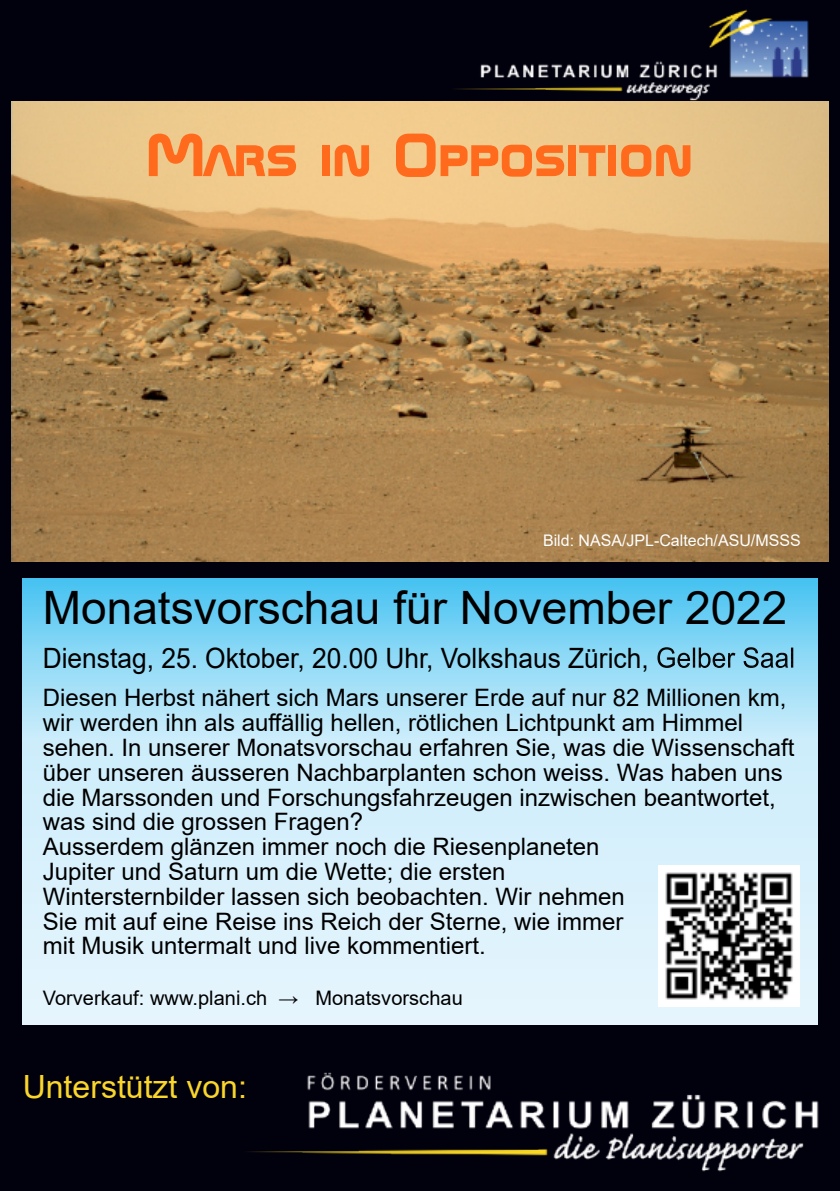
<style>
.page{position:relative;width:840px;height:1191px;background:#fff}
.page>*{position:absolute;margin:0;border:0;box-sizing:border-box;transform-origin:0 0}
.t1{font:700 60px "Space BT";color:#ff6a1d}
.t2{font:46px "Arial";color:#000}
.t3{font:32px "Arial";color:#fad62b}
.t4{font:28px "Arial";color:#000;scale:.94 1}
.t5{font:24px/24.8px "Arial";color:#000}
.t6{font:20px "Arial";color:#000}
.t7{font:16px "Arial";color:#fff}
</style>
<div class="page">
<div style="left:0;top:0;width:839px;height:1191px;background:#01000d"></div>
<img style="left:218px;top:967px;width:601px;height:205px">
<img style="left:456px;top:9px;width:353px;height:92px">
<svg style="left:23px;top:578px;width:793px;height:446px;background:#bbe7f9"></svg>
<img style="left:657px;top:647px;width:113px;height:21px">
<img style="left:658px;top:865px;width:141px;height:141px">
<img style="left:11px;top:101px;width:817px;height:460px">
<h1 class="t1" style="left:146px;top:130px;width:548px">Mars in Opposition</h1>
<p class="t7" style="left:543px;top:534px;width:259px">Bild: NASA/JPL-Caltech/ASU/MSSS</p>
<h2 class="t2" style="left:43px;top:590px;width:746px">Monatsvorschau für November 2022</h2>
<p class="t4" style="left:43px;top:647px;width:646px">Dienstag, 25. Oktober, 20.00 Uhr, Volkshaus Zürich,</p>
<p class="t5" style="left:43px;top:688px;width:753px">Diesen Herbst nähert sich Mars unserer Erde auf nur 82 Millionen km, wir werden ihn als auffällig hellen, rötlichen Lichtpunkt am Himmel sehen. In unserer Monatsvorschau erfahren Sie, was die Wissenschaft über unseren äusseren Nachbarplanten schon weiss. Was haben uns die Marssonden und Forschungsfahrzeugen inzwischen beantwortet, was sind die grossen Fragen?<br>Ausserdem glänzen immer noch die Riesenplaneten<br>Jupiter und Saturn um die Wette; die ersten<br>Wintersternbilder lassen sich beobachten. Wir nehmen<br>Sie mit auf eine Reise ins Reich der Sterne, wie immer<br>mit Musik untermalt und live kommentiert.</p>
<p class="t6" style="left:43px;top:990px;width:421px">Vorverkauf: www.plani.ch → Monatsvorschau</p>
<h3 class="t3" style="left:23px;top:1075px;width:226px">Unterstützt von:</h3>
</div>
